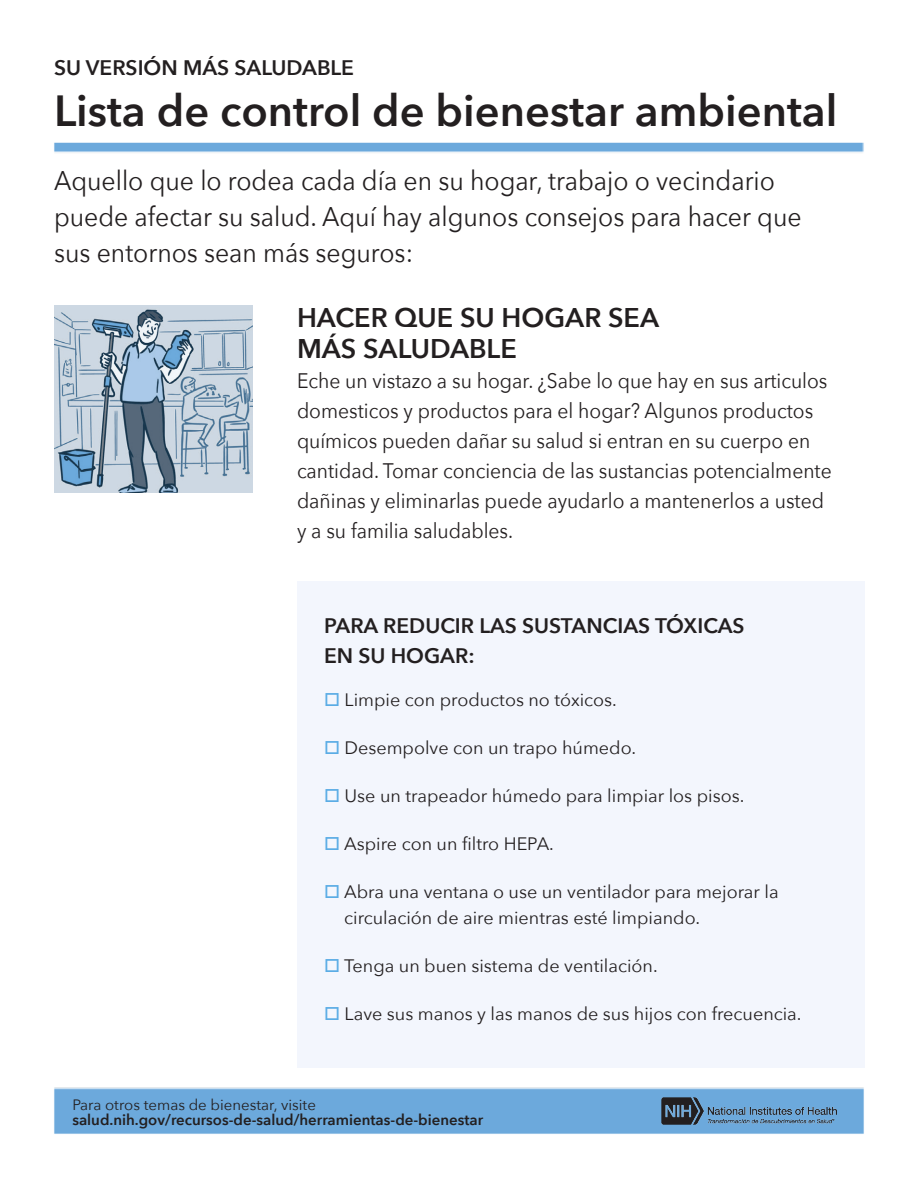
<style>
.page{position:relative;width:918px;height:1188px;background:#fff}
.page>*{position:absolute;margin:0;border:0;box-sizing:border-box;transform-origin:0 0}
.t1{font:600 43.5px "Avenir Next";color:#231f20}
.t2{font:27px/36px "Avenir Next";color:#231f20;scale:.92 1}
.t3{font:600 27px/30px "Avenir Next";color:#231f20}
.t4{font:21px/30px "Avenir Next";color:#231f20;scale:.92 1}
.t5{font:600 21px/30px "Avenir Next";color:#231f20}
.t6{font:18px/25.5px "Avenir Next";color:#231f20}
.t7{font:600 15px/15px "Avenir Next";color:#231f20}
.s1{color:#5aace5}
.s2{font-weight:400}
</style>
<div class="page">
<img style="left:54px;top:142px;width:811px;height:992px">
<img style="left:662px;top:1098px;width:174px;height:27px">
<div style="left:297px;top:582px;width:567px;height:486px;background:#f3f6fd"></div>
<img style="left:54px;top:306px;width:199px;height:186px">
<h1 class="t5" style="left:54px;top:52px;width:302px">SU VERSIÓN MÁS SALUDABLE</h1>
<h1 class="t1" style="left:54px;top:73px;width:785px">Lista de control de bienestar ambiental</h1>
<p class="t2" style="left:54px;top:162px;width:814px">Aquello que lo rodea cada día en su hogar, trabajo o vecindario puede afectar su salud. Aquí hay algunos consejos para hacer que sus entornos sean más seguros:</p>
<h2 class="t3" style="left:297px;top:302px;width:364px">HACER QUE SU HOGAR SEA<br>MÁS SALUDABLE</h2>
<p class="t4" style="left:297px;top:364px;width:583px">Eche un vistazo a su hogar. ¿Sabe lo que hay en sus articulos domesticos y productos para el hogar? Algunos productos químicos pueden dañar su salud si entran en su cuerpo en cantidad. Tomar conciencia de las sustancias potencialmente dañinas y eliminarlas puede ayudarlo a mantenerlos a usted y a su familia saludables.</p>
<h3 class="t5" style="left:324px;top:610px;width:422px">PARA REDUCIR LAS SUSTANCIAS TÓXICAS<br>EN SU HOGAR:</h3>
<p class="t6" style="left:324px;top:686px;width:294px"><span class="s1">□</span> Limpie con productos no tóxicos.</p>
<p class="t6" style="left:324px;top:735px;width:314px"><span class="s1">□</span> Desempolve con un trapo húmedo.</p>
<p class="t6" style="left:324px;top:783px;width:422px"><span class="s1">□</span> Use un trapeador húmedo para limpiar los pisos.</p>
<p class="t6" style="left:324px;top:831px;width:231px"><span class="s1">□</span> Aspire con un filtro HEPA.</p>
<p class="t6" style="left:344px;top:879px;width:436px;text-indent:-20px"><span class="s1">□</span> Abra una ventana o use un ventilador para mejorar la circulación de aire mientras esté limpiando.</p>
<p class="t6" style="left:324px;top:952px;width:335px"><span class="s1">□</span> Tenga un buen sistema de ventilación.</p>
<p class="t6" style="left:324px;top:1000px;width:479px"><span class="s1">□</span> Lave sus manos y las manos de sus hijos con frecuencia.</p>
<p class="t7" style="left:72px;top:1097px;width:412px"><span class="s2">Para otros temas de bienestar, visite </span>salud.nih.gov/recursos-de-salud/herramientas-de-bienestar</p>
</div>
